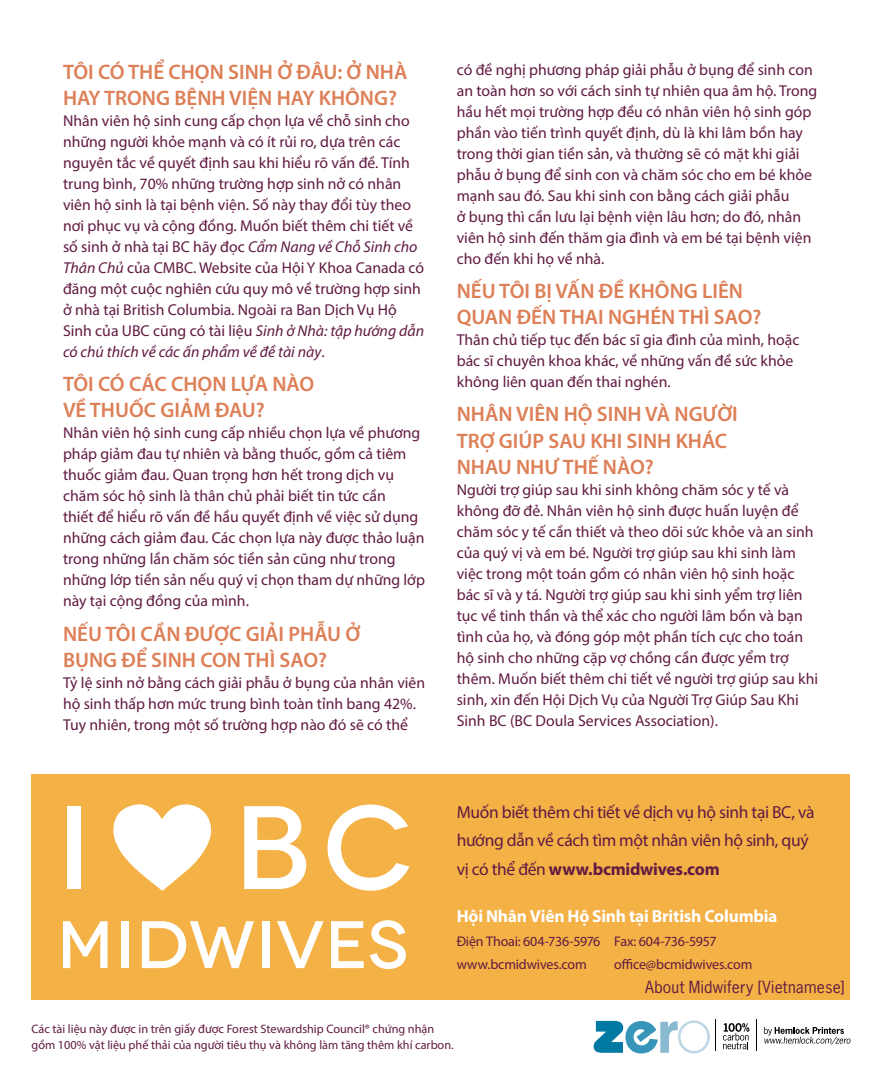
<style>
.page{position:relative;width:882px;height:1071px;background:#fff}
.page>*{position:absolute;margin:0;border:0;box-sizing:border-box;transform-origin:0 0}
.t1{font:600 21px/26.2px "Myriad Pro";color:#dd7f57}
.t2{font:17.5px/28.7px "Myriad Pro";letter-spacing:-.02em;color:#611a42}
.t3{font:700 17.5px "Myriad Pro";letter-spacing:-.015em;color:#fff}
.t4{font:15.75px/21px "Myriad Pro";color:#611a42}
.t5{font:15.75px "News Gothic";letter-spacing:.015em;color:#611a42}
.t6{font:14px/23.4px "Myriad Pro";letter-spacing:-.01em;color:#611a42}
.t7{font:12.25px/15.8px "Myriad Pro";color:#611a42}
.s1{font-style:italic}
.s2{font-weight:700}
</style>
<div class="page">
<svg style="left:764px;top:1027px;width:86px;height:18px"></svg>
<svg style="left:723px;top:1023px;width:26px;height:26px"></svg>
<hr style="left:715px;top:1019px;width:1px;height:32px;background:#000">
<hr style="left:756px;top:1019px;width:1px;height:32px;background:#000">
<svg style="left:594px;top:1020px;width:116px;height:34px"></svg>
<div style="left:32px;top:775px;width:818px;height:225px;background:#f4b146"></div>
<svg style="left:113px;top:804px;width:99px;height:87px"></svg>
<div style="left:68px;top:806px;width:13px;height:83px;background:#fff"></div>
<svg style="left:244px;top:806px;width:62px;height:83px"></svg>
<svg style="left:328px;top:805px;width:82px;height:86px"></svg>
<svg style="left:63px;top:921px;width:45px;height:47px"></svg>
<div style="left:121px;top:921px;width:7px;height:47px;background:#fff"></div>
<svg style="left:142px;top:921px;width:112px;height:47px"></svg>
<div style="left:262px;top:921px;width:8px;height:47px;background:#fff"></div>
<svg style="left:277px;top:921px;width:47px;height:47px"></svg>
<svg style="left:331px;top:921px;width:33px;height:47px"></svg>
<svg style="left:370px;top:920px;width:36px;height:49px"></svg>
<h1 class="t1" style="left:63px;top:58px;width:346px">TÔI CÓ THỂ CHỌN SINH Ở ĐÂU: Ở NHÀ<br>HAY TRONG BỆNH VIỆN HAY KHÔNG?</h1>
<p class="t4" style="left:63px;top:110px;width:363px">Nhân viên hộ sinh cung cấp chọn lựa về chỗ sinh cho những người khỏe mạnh và có ít rủi ro, dựa trên các nguyên tắc về quyết định sau khi hiểu rõ vấn đề. Tính trung bình, 70% những trường hợp sinh nở có nhân viên hộ sinh là tại bệnh viện. Số này thay đổi tùy theo nơi phục vụ và cộng đồng. Muốn biết thêm chi tiết về số sinh ở nhà tại BC hãy đọc <span class="s1">Cẩm Nang về Chỗ Sinh cho Thân Chủ</span> của CMBC. Website của Hội Y Khoa Canada có đăng một cuộc nghiên cứu quy mô về trường hợp sinh ở nhà tại British Columbia. Ngoài ra Ban Dịch Vụ Hộ Sinh của UBC cũng có tài liệu <span class="s1">Sinh ở Nhà: tập hướng dẫn có chú thích về các ấn phẩm về đề tài này</span>.</p>
<h1 class="t1" style="left:63px;top:370px;width:253px">TÔI CÓ CÁC CHỌN LỰA NÀO<br>VỀ THUỐC GIẢM ĐAU?</h1>
<p class="t4" style="left:63px;top:422px;width:363px">Nhân viên hộ sinh cung cấp nhiều chọn lựa về phương pháp giảm đau tự nhiên và bằng thuốc, gồm cả tiêm thuốc giảm đau. Quan trọng hơn hết trong dịch vụ chăm sóc hộ sinh là thân chủ phải biết tin tức cần<br>thiết để hiểu rõ vấn đề hầu quyết định về việc sử dụng những cách giảm đau. Các chọn lựa này được thảo luận trong những lần chăm sóc tiền sản cũng như trong những lớp tiền sản nếu quý vị chọn tham dự những lớp này tại cộng đồng của mình.</p>
<h1 class="t1" style="left:63px;top:620px;width:299px">NẾU TÔI CẦN ĐƯỢC GIẢI PHẪU Ở<br>BỤNG ĐỂ SINH CON THÌ SAO?</h1>
<p class="t4" style="left:63px;top:672px;width:364px">Tỷ lệ sinh nở bằng cách giải phẫu ở bụng của nhân viên hộ sinh thấp hơn mức trung bình toàn tỉnh bang 42%.<br>Tuy nhiên, trong một số trường hợp nào đó sẽ có thể</p>
<p class="t4" style="left:457px;top:59px;width:362px">có đề nghị phương pháp giải phẫu ở bụng để sinh con an toàn hơn so với cách sinh tự nhiên qua âm hộ. Trong hầu hết mọi trường hợp đều có nhân viên hộ sinh góp phần vào tiến trình quyết định, dù là khi lâm bồn hay trong thời gian tiền sản, và thường sẽ có mặt khi giải phẫu ở bụng để sinh con và chăm sóc cho em bé khỏe mạnh sau đó. Sau khi sinh con bằng cách giải phẫu<br>ở bụng thì cần lưu lại bệnh viện lâu hơn; do đó, nhân viên hộ sinh đến thăm gia đình và em bé tại bệnh viện cho đến khi họ về nhà.</p>
<h1 class="t1" style="left:457px;top:277px;width:306px">NẾU TÔI BỊ VẤN ĐỀ KHÔNG LIÊN<br>QUAN ĐẾN THAI NGHÉN THÌ SAO?</h1>
<p class="t4" style="left:457px;top:329px;width:344px">Thân chủ tiếp tục đến bác sĩ gia đình của mình, hoặc bác sĩ chuyên khoa khác, về những vấn đề sức khỏe không liên quan đến thai nghén.</p>
<h1 class="t1" style="left:457px;top:401px;width:283px">NHÂN VIÊN HỘ SINH VÀ NGƯỜI<br>TRỢ GIÚP SAU KHI SINH KHÁC<br>NHAU NHƯ THẾ NÀO?</h1>
<p class="t4" style="left:457px;top:479px;width:363px">Người trợ giúp sau khi sinh không chăm sóc y tế và không đỡ đẻ. Nhân viên hộ sinh được huấn luyện để chăm sóc y tế cần thiết và theo dõi sức khỏe và an sinh của quý vị và em bé. Người trợ giúp sau khi sinh làm việc trong một toán gồm có nhân viên hộ sinh hoặc bác sĩ và y tá. Người trợ giúp sau khi sinh yểm trợ liên tục về tinh thần và thể xác cho người lâm bồn và bạn tình của họ, và đóng góp một phần tích cực cho toán hộ sinh cho những cặp vợ chồng cần được yểm trợ thêm. Muốn biết thêm chi tiết về người trợ giúp sau khi sinh, xin đến Hội Dịch Vụ của Người Trợ Giúp Sau Khi Sinh BC (BC Doula Services Association).</p>
<p class="t2" style="left:457px;top:797px;width:359px">Muốn biết thêm chi tiết về dịch vụ hộ sinh tại BC, và hướng dẫn về cách tìm một nhân viên hộ sinh, quý vị có thể đến <span class="s2">www.bcmidwives.com</span></p>
<p class="t3" style="left:457px;top:905px;width:322px">Hội Nhân Viên Hộ Sinh tại British Columbia</p>
<p class="t6" style="left:457px;top:929px;width:261px">Điện Thoai: 604-736-5976 Fax: 604-736-5957 www.bcmidwives.com</p>
<p class="t6" style="left:614px;top:952px;width:140px">office@bcmidwives.com</p>
<p class="t5" style="left:645px;top:977px;width:201px">About Midwifery [Vietnamese]</p>
<p class="t7" style="left:32px;top:1021px;width:424px">Các tài liệu này được in trên giấy được Forest Stewardship Council® chứng nhận gồm 100% vật liệu phế thải của người tiêu thụ và không làm tăng thêm khí carbon.</p>
</div>
